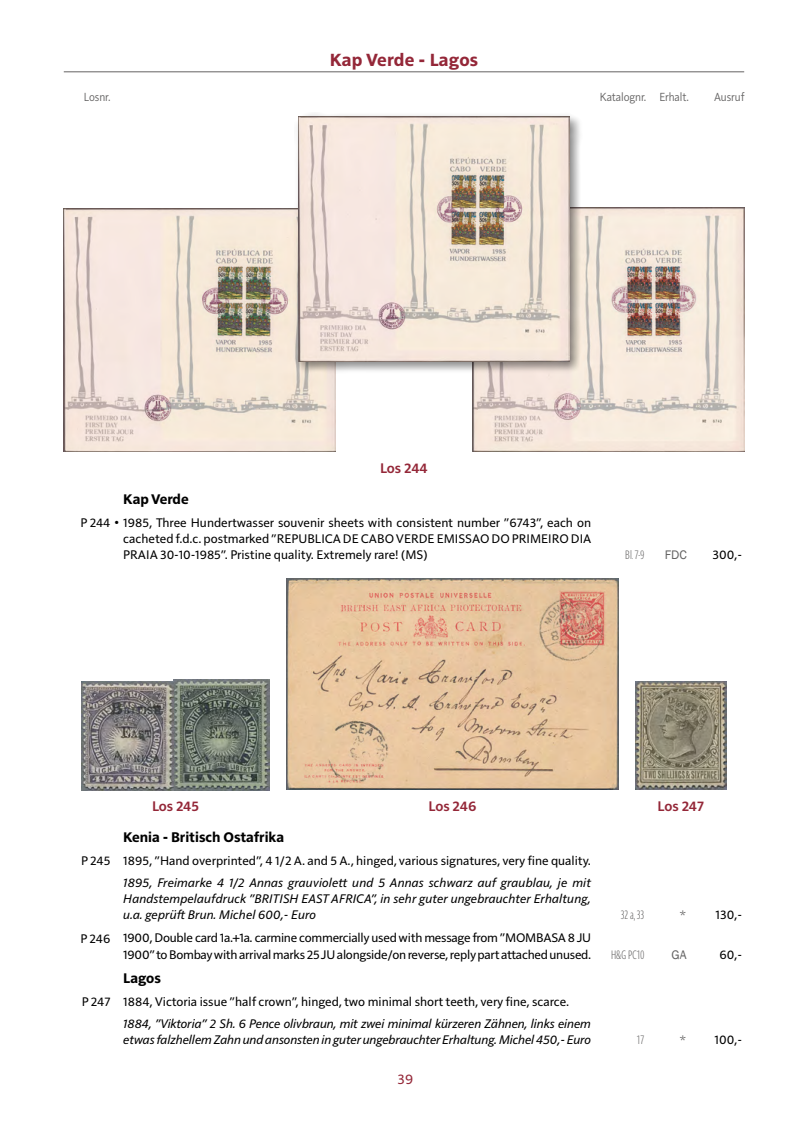
<style>
.page{position:relative;width:808px;height:1127px;background:#fff}
.page>*{position:absolute;margin:0;border:0;box-sizing:border-box;transform-origin:0 0}
.t1{font:700 18px "Solitaire MVB Pro";letter-spacing:.015em;color:#942738}
.t2{font:700 14.25px "Solitaire MVB Pro";color:#000}
.t3{font:600 14.25px "Solitaire MVB Pro";letter-spacing:-.01em;color:#942738}
.t4{font:14.25px "Solitaire MVB Pro";color:#942738}
.t5{font:12.75px/16.2px "Solitaire MVB Pro";letter-spacing:-.01em;color:#000;text-align:justify}
.t6{font:italic 12.75px/16.2px "Solitaire MVB Pro";letter-spacing:-.015em;color:#000;text-align:justify}
.t7{font:12px "Solitaire MVB Pro";letter-spacing:-.005em;color:#646363;scale:.9 1}
.t8{font:700 12px "Parisine Std Comp Clair";color:#646363}
</style>
<div class="page">
<hr style="left:64px;top:71px;width:680px;height:1px;background:#646363">
<img style="left:472px;top:208px;width:272px;height:244px">
<img style="left:64px;top:208px;width:272px;height:244px">
<img style="left:287px;top:578px;width:331px;height:212px">
<img style="left:174px;top:679px;width:96px;height:111px">
<img style="left:82px;top:682px;width:92px;height:108px">
<img style="left:635px;top:682px;width:91px;height:107px">
<div style="left:294px;top:112px;width:288px;height:261px;background:#000;opacity:.5"></div>
<img style="left:298px;top:117px;width:272px;height:244px">
<h1 class="t1" style="left:330px;top:48px;width:150px">Kap Verde - Lagos</h1>
<p class="t7" style="left:84px;top:88px;width:31px">Losnr.</p>
<p class="t7" style="left:600px;top:88px;width:100px">Katalognr. Erhalt.</p>
<p class="t7" style="left:714px;top:88px;width:35px">Ausruf</p>
<p class="t3" style="left:380px;top:458px;width:49px">Los 244</p>
<p class="t2" style="left:123px;top:489px;width:67px">Kap Verde</p>
<p class="t5" style="left:123px;top:513px;width:470px;text-indent:-43px">P 244 • 1985, Three Hundertwasser souvenir sheets with consistent number ”6743”, each on cacheted f.d.c. postmarked ”REPUBLICA DE CABO VERDE EMISSAO DO PRIMEIRO DIA PRAIA 30-10-1985”. Pristine quality. Extremely rare! (MS)</p>
<p class="t8" style="left:625px;top:548px;width:21px">Bl. 7-9</p>
<p class="t5" style="left:712px;top:546px;width:31px">300,-</p>
<p class="t3" style="left:152px;top:796px;width:49px">Los 245</p>
<p class="t3" style="left:428px;top:796px;width:49px">Los 246</p>
<p class="t3" style="left:658px;top:796px;width:48px">Los 247</p>
<p class="t2" style="left:123px;top:827px;width:162px">Kenia - Britisch Ostafrika</p>
<p class="t5" style="left:81px;top:851px;width:511px">P 245 1895, ”Hand overprinted”, 4 1/2 A. and 5 A., hinged, various signatures, very fine quality.</p>
<p class="t6" style="left:123px;top:873px;width:469px">1895, Freimarke 4 1/2 Annas grauviolett und 5 Annas schwarz auf graublau, je mit Handstempelaufdruck ”BRITISH EAST AFRICA”, in sehr guter ungebrauchter Erhaltung, u.a. geprüft Brun. Michel 600,- Euro</p>
<p class="t5" style="left:80px;top:929px;width:512px;text-align:right">P 246 1900, Double card 1a.+1a. carmine commercially used with message from ”MOMBASA 8 JU<br>1900” to Bombay with arrival marks 25 JU alongside/on reverse, reply part attached unused.</p>
<p class="t2" style="left:123px;top:968px;width:39px">Lagos</p>
<p class="t5" style="left:82px;top:992px;width:489px">P 247 1884, Victoria issue ”half crown”, hinged, two minimal short teeth, very fine, scarce.</p>
<p class="t6" style="left:123px;top:1014px;width:469px">1884, ”Viktoria” 2 Sh. 6 Pence olivbraun, mit zwei minimal kürzeren Zähnen, links einem etwas falzhellem Zahn und ansonsten in guter ungebrauchter Erhaltung. Michel 450,- Euro</p>
<p class="t4" style="left:398px;top:1069px;width:17px">39</p>
<p class="t8" style="left:621px;top:908px;width:25px">32 a, 33</p>
<p class="t5" style="left:716px;top:906px;width:28px">130,-</p>
<p class="t8" style="left:611px;top:947px;width:35px">H&amp;G PC10</p>
<p class="t5" style="left:719px;top:945px;width:24px">60,-</p>
<p class="t8" style="left:637px;top:1033px;width:9px">17</p>
<p class="t5" style="left:714px;top:1031px;width:29px">100,-</p>
</div>
